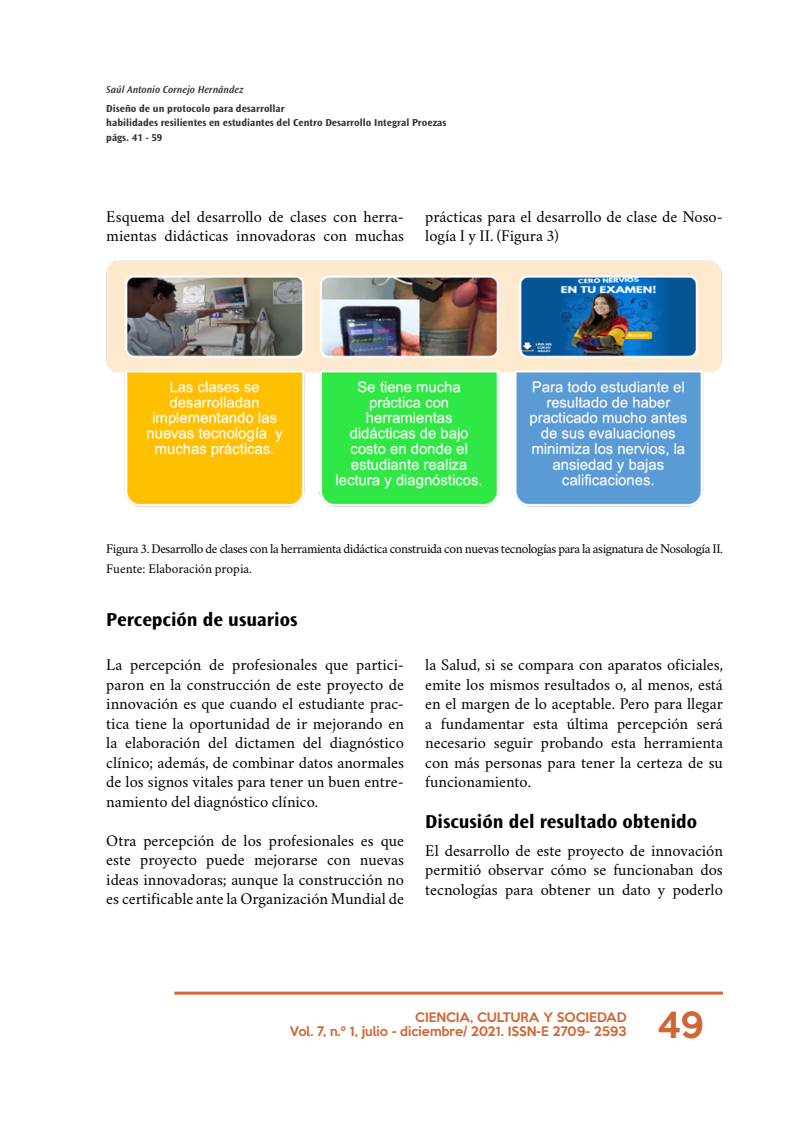
<style>
.page{position:relative;width:808px;height:1127px;background:#fff}
.page>*{position:absolute;margin:0;border:0;box-sizing:border-box;transform-origin:0 0}
.t1{font:500 33px "Keep Calm";color:#cf6633}
.t2{font:700 19.5px "Ocean Sans Std";color:#000}
.t3{font:16.5px/19.5px "Crimson";color:#000;text-align:justify}
.t4{font:13.5px/19.5px "Crimson";letter-spacing:-.03em;color:#000}
.t5{font:500 12px/14.4px "Keep Calm";color:#cf6633;text-align:right}
.t6{font:700 10.5px/14.7px "Ocean Sans Std";color:#333}
.t7{font:italic 600 10.5px "Ocean Sans Std";color:#333}
</style>
<div class="page">
<hr style="left:174px;top:991px;width:549px;height:3px;background:#cf6633">
<img style="left:106px;top:261px;width:616px;height:245px">
<p class="t7" style="left:106px;top:83px;width:139px">Saúl Antonio Cornejo Hernández</p>
<p class="t6" style="left:106px;top:101px;width:342px">Diseño de un protocolo para desarrollar<br>habilidades resilientes en estudiantes del Centro Desarrollo Integral Proezas págs. 41 - 59</p>
<p class="t3" style="left:106px;top:204px;width:299px">Esquema del desarrollo de clases con herra&shy;mientas didácticas innovadoras con muchas</p>
<p class="t3" style="left:425px;top:204px;width:299px">prácticas para el desarrollo de clase de Noso&shy;logía I y II. (Figura 3)</p>
<p class="t4" style="left:106px;top:537px;width:618px">Figura 3. Desarrollo de clases con la herramienta didáctica construida con nuevas tecnologías para la asignatura de Nosología II.<br>Fuente: Elaboración propia.</p>
<p class="t2" style="left:106px;top:608px;width:193px">Percepción de usuarios</p>
<p class="t3" style="left:106px;top:653px;width:299px">La percepción de profesionales que partici&shy;paron en la construcción de este proyecto de innovación es que cuando el estudiante prac&shy;tica tiene la oportunidad de ir mejorando en la elaboración del dictamen del diagnóstico clínico; además, de combinar datos anormales de los signos vitales para tener un buen entre&shy;namiento del diagnóstico clínico.</p>
<p class="t3" style="left:106px;top:828px;width:299px">Otra percepción de los profesionales es que este proyecto puede mejorarse con nuevas ideas innovadoras; aunque la construcción no es certificable ante la Organización Mundial de</p>
<p class="t3" style="left:425px;top:653px;width:299px">la Salud, si se compara con aparatos oficiales, emite los mismos resultados o, al menos, está en el margen de lo aceptable. Pero para llegar a fundamentar esta última percepción será necesario seguir probando esta herramienta con más personas para tener la certeza de su funcionamiento.</p>
<p class="t2" style="left:425px;top:810px;width:273px">Discusión del resultado obtenido</p>
<p class="t3" style="left:425px;top:839px;width:299px">El desarrollo de este proyecto de innovación permitió observar cómo se funcionaban dos tecnologías para obtener un dato y poderlo</p>
<p class="t5" style="left:290px;top:1008px;width:338px">CIENCIA, CULTURA Y SOCIEDAD<br>Vol. 7, n.º 1, julio - diciembre/ 2021. ISSN-E 2709- 2593</p>
<h1 class="t1" style="left:658px;top:997px;width:48px">49</h1>
</div>
